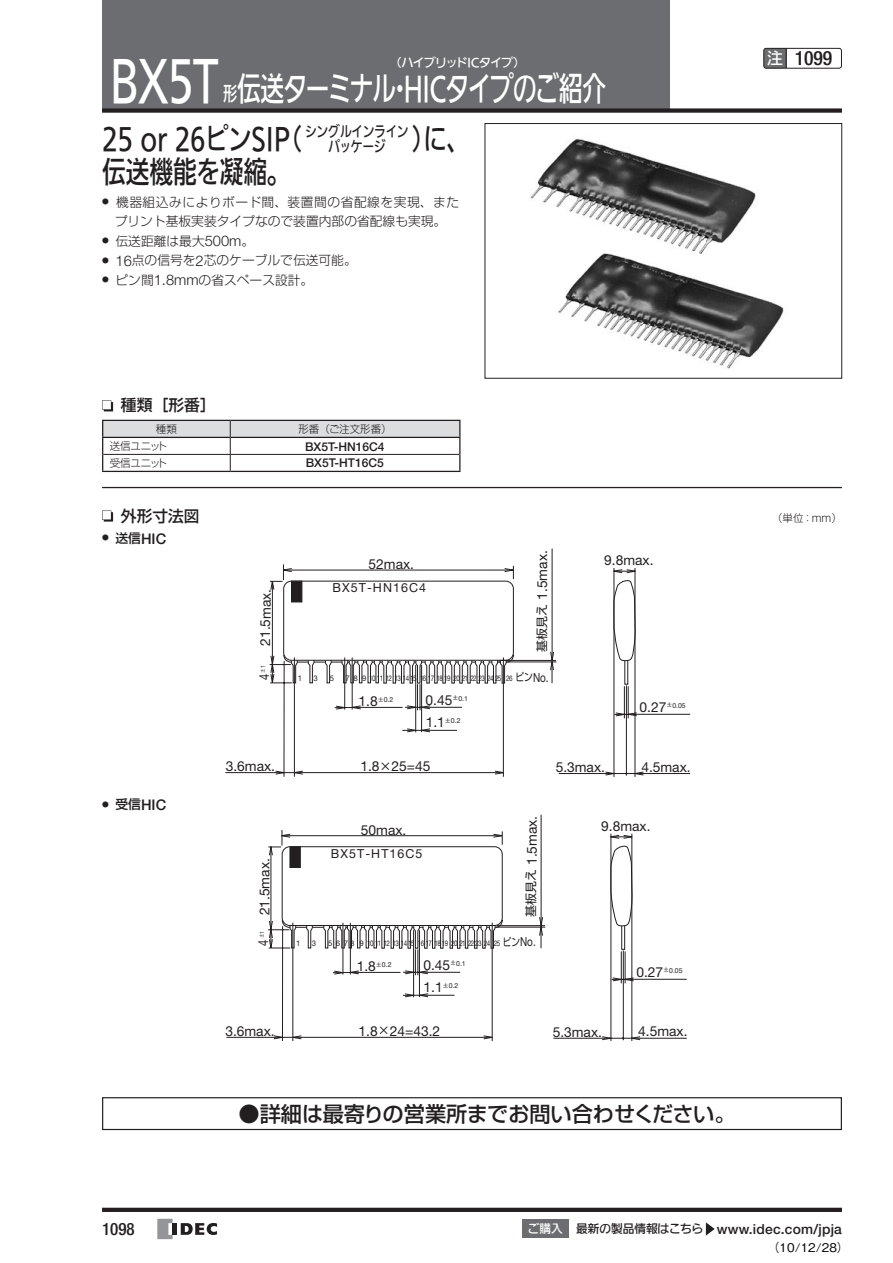
<style>
.page{position:relative;width:893px;height:1263px;background:#fff}
.page>*{position:absolute;margin:0;border:0;box-sizing:border-box;transform-origin:0 0}
.t1{font:500 54.75px "Iwa UD Go Dsp Pro";color:#fff;scale:.72 1}
.t2{font:500 33px "Iwa UD Go Dsp Pro";letter-spacing:-.035em;color:#fff;scale:.72 1}
.t3{font:500 30px "Iwa UD Go Hon Pro";color:#231f20;scale:.79 1}
.t4{font:500 21.3px "Shin Go Pro";letter-spacing:-.01em;color:#231f20}
.t5{font:500 condensed 19.65px "Helvetica Neue LT Std";color:#231f20}
.t6{font:500 condensed 16.95px "Helvetica Neue LT Std";color:#231f20}
.t7{font:500 15.75px "Shin Go Pro";color:#231f20}
.t8{font:500 15px "Iwa UD Go Hon Pro";letter-spacing:-.04em;color:#231f20;scale:.79 1}
.t9{font:500 14.7px "Helvetica Neue LT Std";color:#231f20}
.t10{font:13.8px "Helvetica Neue LT Std";color:#231f20}
.t11{font:500 13.8px "Helvetica Neue LT Std";letter-spacing:.015em;color:#231f20}
.t12{font:13.8px "Helvetica Neue LT Std";color:#231f20;scale:.8 1}
.t13{font:300 12.75px/19.5px "Shin Go Pro";color:#231f20;text-align:center}
.t14{font:12.45px "Helvetica Neue LT Std";letter-spacing:.085em;color:#231f20}
.t15{font:12.45px "Helvetica Neue LT Std";letter-spacing:.085em;color:#231f20;scale:.8 1}
.t16{font:500 12.15px "Helvetica Neue LT Std";color:#231f20}
.t17{font:500 12px "Iwa UD Go Dsp Pro";letter-spacing:-.065em;color:#fff}
.t18{font:500 12px "Gothic BBB Pro";color:#000}
.t19{font:300 10.5px "Shin Go Pro";letter-spacing:-.01em;color:#231f20}
.t20{font:7.8px "Helvetica Neue LT Std";letter-spacing:-.085em;color:#231f20}
.t21{font:6.9px "Helvetica Neue LT Std";color:#231f20}
.t22{font:5.4px "Shin Go Pro Regular 90 msp RKSJ H";color:#231f20;scale:.8 1}
.s1{font-size:19.65px}
.s2{font-size:30px}
.s3{font-family:"Helvetica Neue LT Std";font-size:14.7px}
.s4{font-family:"Iwa UD Go Dsp Pro";font-stretch:normal;font-size:15.9px;color:#fff}
.s5{font-family:"Shin Go Pro";font-size:12.75px}
.s6{font-family:"Shin Go Pro Regular 90 msp RKSJ H";font-size:12px}
.s7{font-family:"Helvetica Neue LT Std";font-size:6.15px}
.s8{font-family:"Shin Go Pro Regular 90 msp RKSJ H";font-size:10.8px}
.s9{font-family:"Shin Go Pro Regular 90 msp RKSJ H";font-size:6px}
.s10{font-family:"Iwa UD Go Dsp Pro";font-size:11.7px;color:#fff}
.s11{font-family:"Iwa UD Go Dsp Pro";font-size:11.7px}
</style>
<div class="page">
<hr style="left:102px;top:1208px;width:740px;height:4px;background:#231f20">
<div style="left:102px;top:0;width:568px;height:111px;background:#6c6d70"></div>
<div style="left:102px;top:108px;width:740px;height:5px;background:#231f20"></div>
<svg style="left:157px;top:1219px;width:16px;height:20px"></svg>
<hr style="left:173px;top:1223px;width:4px;height:12px;background:#231f20">
<svg style="left:181px;top:1223px;width:36px;height:12px"></svg>
<div style="left:764px;top:48px;width:22px;height:20px;background:#6c6d70;border-radius:2px"></div>
<div style="left:763px;top:48px;width:79px;height:21px;border:1px solid #231f20;border-radius:2px"></div>
<svg style="left:786px;top:48px;width:1px;height:20px"></svg>
<img style="left:518px;top:138px;width:280px;height:241px">
<div style="left:485px;top:123px;width:357px;height:255px;border:1px solid #231f20"></div>
<svg style="left:102px;top:400px;width:11px;height:11px"></svg>
<svg style="left:102px;top:420px;width:358px;height:51px"></svg>
<hr style="left:102px;top:471px;width:128px;height:1px;background:#231f20">
<hr style="left:230px;top:471px;width:230px;height:1px;background:#231f20">
<hr style="left:102px;top:487px;width:740px;height:1px;background:#231f20">
<svg style="left:102px;top:510px;width:11px;height:12px"></svg>
<hr style="left:614px;top:568px;width:1px;height:209px;background:#231f20">
<hr style="left:635px;top:568px;width:1px;height:209px;background:#231f20">
<hr style="left:559px;top:773px;width:131px;height:1px;background:#231f20">
<hr style="left:628px;top:714px;width:62px;height:1px;background:#231f20">
<hr style="left:552px;top:549px;width:1px;height:111px;background:#231f20">
<hr style="left:503px;top:657px;width:1px;height:120px;background:#231f20">
<hr style="left:284px;top:661px;width:1px;height:116px;background:#231f20">
<hr style="left:225px;top:772px;width:59px;height:1px;background:#231f20">
<hr style="left:294px;top:657px;width:1px;height:120px;background:#231f20">
<svg style="left:270px;top:568px;width:374px;height:207px"></svg>
<hr style="left:611px;top:834px;width:1px;height:207px;background:#231f20">
<hr style="left:632px;top:834px;width:1px;height:207px;background:#231f20">
<hr style="left:632px;top:1038px;width:54px;height:1px;background:#231f20">
<hr style="left:625px;top:979px;width:61px;height:1px;background:#231f20">
<hr style="left:541px;top:815px;width:1px;height:111px;background:#231f20">
<hr style="left:492px;top:923px;width:1px;height:118px;background:#231f20">
<hr style="left:293px;top:923px;width:1px;height:118px;background:#231f20">
<hr style="left:282px;top:926px;width:1px;height:115px;background:#231f20">
<hr style="left:226px;top:1037px;width:266px;height:1px;background:#231f20">
<svg style="left:269px;top:834px;width:372px;height:206px"></svg>
<div style="left:102px;top:1097px;width:740px;height:33px;border:1px solid #231f20"></div>
<div style="left:522px;top:1220px;width:47px;height:18px;background:#6c6d70"></div>
<svg style="left:706px;top:1222px;width:9px;height:13px"></svg>
<p class="t17" style="left:390px;top:53px;width:137px">（ハイブリッドICタイプ）</p>
<h1 class="t1" style="left:110px;top:39px;width:153px">BX5T</h1>
<h2 class="t2" style="left:223px;top:64px;width:534px"><span class="s1">形</span>伝送ターミナル・HICタイプのご紹介</h2>
<h3 class="t3" style="left:102px;top:116px;width:390px">25 or 26ピンSIP（<sup>シングルインライン</sup></h3>
<p class="t8" style="left:328px;top:135px;width:182px">パッケージ <span class="s2">）に、</span></p>
<h3 class="t3" style="left:102px;top:150px;width:241px">伝送機能を凝縮。</h3>
<p class="t13" style="left:102px;top:191px;width:359px"><sup>●</sup> 機器組込みによりボード間、装置間の省配線を実現、またプリント基板実装タイプなので装置内部の省配線も実現。</p>
<p class="t13" style="left:102px;top:230px;width:154px"><sup>●</sup> 伝送距離は最大<span class="s3">500m</span>。</p>
<p class="t13" style="left:102px;top:249px;width:256px"><sup>●</sup> <span class="s3">16</span>点の信号を<span class="s3">2</span>芯のケーブルで伝送可能。</p>
<p class="t13" style="left:102px;top:269px;width:213px"><sup>●</sup> ピン間<span class="s3">1.8mm</span>の省スペース設計。</p>
<p class="t7" style="left:121px;top:393px;width:96px">種類［形番］</p>
<p class="t19" style="left:156px;top:420px;width:22px">種類</p>
<p class="t19" style="left:298px;top:420px;width:95px">形番（ご注文形番）</p>
<p class="t19" style="left:110px;top:437px;width:59px">送信ユニット</p>
<p class="t16" style="left:305px;top:439px;width:81px">BX5T-HN16C4</p>
<p class="t19" style="left:110px;top:454px;width:59px">受信ユニット</p>
<p class="t16" style="left:306px;top:456px;width:80px">BX5T-HT16C5</p>
<h3 class="t5" style="left:767px;top:46px;width:67px"><span class="s4">注</span> 1099</h3>
<p class="t7" style="left:121px;top:503px;width:80px">外形寸法図</p>
<p class="t19" style="left:772px;top:509px;width:71px">（単位：ｍｍ）</p>
<p class="t9" style="left:102px;top:530px;width:66px"><sup>●</sup> <span class="s5">送信</span>HIC</p>
<p class="t10" style="left:257px;top:646px;width:59px;rotate:-90deg">21.5max.</p>
<p class="t10" style="left:369px;top:556px;width:47px">52max.</p>
<p class="t14" style="left:332px;top:580px;width:95px">BX5T-HN16C4</p>
<p class="t10" style="left:534px;top:652px;width:103px;rotate:-90deg"><span class="s6">基板見え</span> 1.5max.</p>
<p class="t10" style="left:604px;top:552px;width:51px">9.8max.</p>
<p class="t9" style="left:102px;top:796px;width:66px"><sup>●</sup> <span class="s5">受信</span>HIC</p>
<p class="t6" style="left:102px;top:1218px;width:34px">1098</p>
<p class="t22" style="left:258px;top:673px;width:11px;rotate:-90deg">±<span class="s7">1</span></p>
<p class="t15" style="left:516px;top:670px;width:43px"><span class="s8">ピン</span>No.</p>
<p class="t12" style="left:256px;top:680px;width:9px;rotate:-90deg">4</p>
<p class="t20" style="left:298px;top:674px;width:6px">1</p>
<p class="t20" style="left:313px;top:674px;width:6px">3</p>
<p class="t20" style="left:330px;top:674px;width:6px">5</p>
<p class="t20" style="left:346px;top:674px;width:168px">7 8 9 1011 12 13 1415 1617 1819 20 21 22 23 2425 26</p>
<p class="t10" style="left:226px;top:758px;width:51px">3.6max.</p>
<p class="t10" style="left:425px;top:691px;width:28px">0.45</p>
<p class="t21" style="left:452px;top:694px;width:17px"><span class="s9">±</span>0.1</p>
<p class="t10" style="left:426px;top:714px;width:21px">1.1</p>
<p class="t21" style="left:445px;top:716px;width:17px"><span class="s9">±</span>0.2</p>
<p class="t10" style="left:360px;top:758px;width:72px">1.8<span class="s6">×</span>25=45</p>
<p class="t10" style="left:358px;top:693px;width:21px">1.8</p>
<p class="t21" style="left:378px;top:695px;width:17px"><span class="s9">±</span>0.2</p>
<p class="t10" style="left:639px;top:698px;width:28px">0.27</p>
<p class="t21" style="left:666px;top:701px;width:21px"><span class="s9">±</span>0.05</p>
<p class="t10" style="left:556px;top:759px;width:51px">5.3max.</p>
<p class="t10" style="left:641px;top:758px;width:51px">4.5max.</p>
<p class="t10" style="left:256px;top:915px;width:59px;rotate:-90deg">21.5max.</p>
<p class="t10" style="left:361px;top:821px;width:47px">50max.</p>
<p class="t14" style="left:331px;top:846px;width:93px">BX5T-HT16C5</p>
<p class="t10" style="left:524px;top:917px;width:103px;rotate:-90deg"><span class="s6">基板見え</span> 1.5max.</p>
<p class="t10" style="left:601px;top:817px;width:51px">9.8max.</p>
<p class="t22" style="left:257px;top:938px;width:11px;rotate:-90deg">±<span class="s7">1</span></p>
<p class="t15" style="left:503px;top:934px;width:43px"><span class="s8">ピン</span>No.</p>
<p class="t12" style="left:255px;top:945px;width:9px;rotate:-90deg">4</p>
<p class="t20" style="left:296px;top:939px;width:6px">1</p>
<p class="t20" style="left:312px;top:939px;width:6px">3</p>
<p class="t20" style="left:328px;top:939px;width:174px">5 6 78 9 1011 12 13 1415 1617 1819 20 21 2223 24 25</p>
<p class="t10" style="left:225px;top:1023px;width:51px">3.6max.</p>
<p class="t10" style="left:423px;top:956px;width:28px">0.45</p>
<p class="t21" style="left:450px;top:959px;width:17px"><span class="s9">±</span>0.1</p>
<p class="t10" style="left:424px;top:979px;width:21px">1.1</p>
<p class="t21" style="left:443px;top:981px;width:17px"><span class="s9">±</span>0.2</p>
<p class="t10" style="left:359px;top:1023px;width:83px">1.8<span class="s6">×</span>24=43.2</p>
<p class="t10" style="left:357px;top:958px;width:21px">1.8</p>
<p class="t21" style="left:376px;top:960px;width:17px"><span class="s9">±</span>0.2</p>
<p class="t10" style="left:636px;top:963px;width:28px">0.27</p>
<p class="t21" style="left:663px;top:966px;width:21px"><span class="s9">±</span>0.05</p>
<p class="t10" style="left:553px;top:1024px;width:51px">5.3max.</p>
<p class="t10" style="left:638px;top:1023px;width:51px">4.5max.</p>
<h3 class="t4" style="left:238px;top:1096px;width:499px">●詳細は最寄りの営業所までお問い合わせください。</h3>
<p class="t11" style="left:528px;top:1221px;width:316px"><span class="s10">ご購入</span> <span class="s11">最新の製品情報はこちら</span> www.idec.com/jpja</p>
<p class="t18" style="left:767px;top:1238px;width:83px">（10/12/28）</p>
</div>
